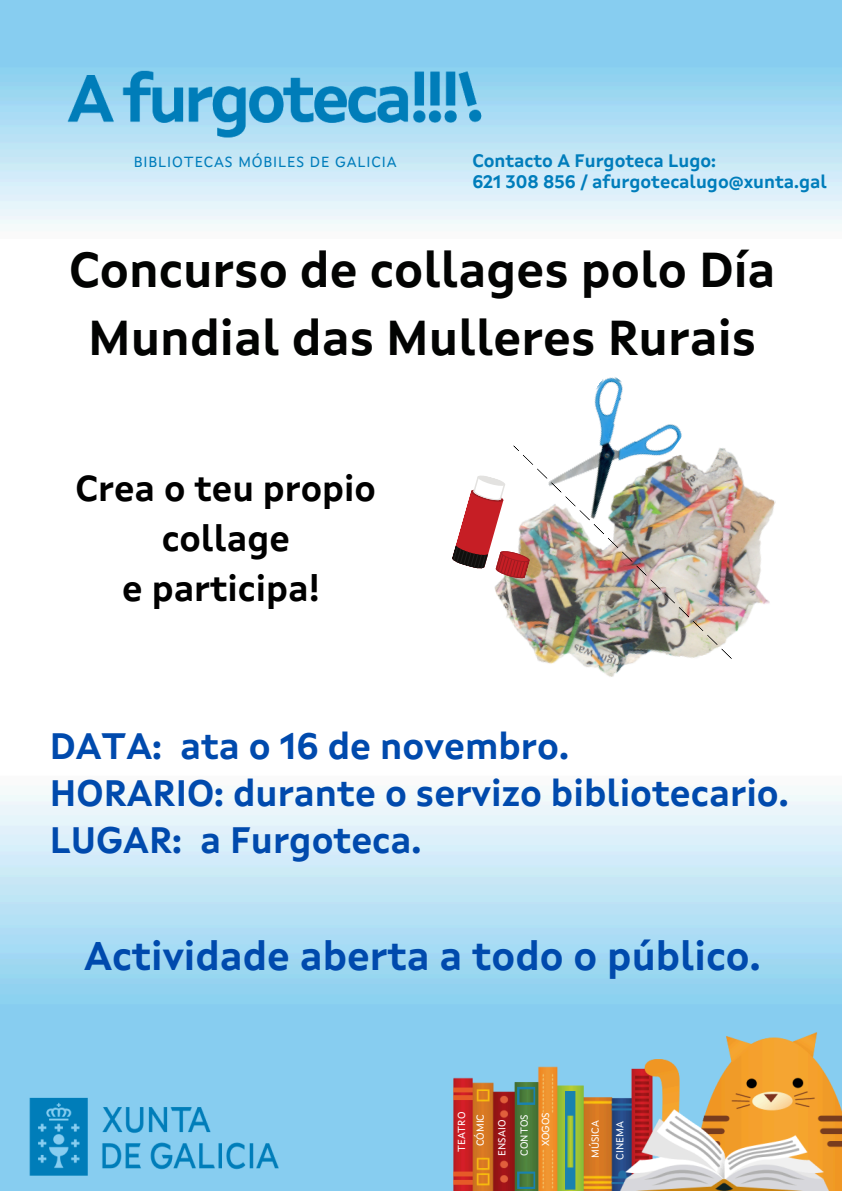
<style>
.page{position:relative;width:842px;height:1191px;background:#fff}
.page>*{position:absolute;margin:0;border:0;box-sizing:border-box;transform-origin:0 0}
.t1{font:700 49px/68.2px "Xunta Sans";color:#020302;text-align:center}
.t2{font:700 40px "Xunta Sans";color:#004aad}
.t3{font:700 36.8px/47.2px "Xunta Sans";color:#004aad}
.t4{font:700 36px/50.2px "Xunta Sans";color:#000;text-align:center}
.t5{font:700 18.1px/21.2px "Xunta Sans";color:#007dbb}
.t6{font:14.8px "Xunta Sans";letter-spacing:.06em;color:#007dbb}
.t7{font:10.3px "Xunta Sans";color:#fff}
</style>
<div class="page">
<img style="left:0;top:0;width:842px;height:1190px">
<img style="left:533px;top:371px;width:155px;height:63px">
<img style="left:474px;top:434px;width:336px;height:270px">
<svg style="left:451px;top:473px;width:72px;height:107px"></svg>
<img style="left:523px;top:454px;width:223px;height:218px">
<svg style="left:513px;top:445px;width:6px;height:6px"></svg>
<svg style="left:685px;top:617px;width:157px;height:136px"></svg>
<p class="t6" style="left:134px;top:155px;width:264px">BIBLIOTECAS MÓBILES DE GALICIA</p>
<h2 class="t5" style="left:472px;top:152px;width:356px">Contacto A Furgoteca Lugo:<br>621 308 856 / afurgotecalugo@xunta.gal</h2>
<p class="t1" style="left:69px;top:240px;width:708px">Concurso de collages polo Día<br>Mundial das Mulleres Rurais</p>
<p class="t4" style="left:76px;top:466px;width:302px">Crea o teu propio collage<br>e participa!</p>
<p class="t3" style="left:50px;top:725px;width:740px">DATA: ata o 16 de novembro.<br>HORARIO: durante o servizo bibliotecario.<br>LUGAR: a Furgoteca.</p>
<p class="t2" style="left:84px;top:939px;width:678px">Actividade aberta a todo o público.</p>
<h1 class="t7" style="left:457px;top:1151px;width:42px;rotate:-90deg">TEATRO</h1>
<p class="t7" style="left:498px;top:1155px;width:37px;rotate:-90deg">ENSAIO</p>
<p class="t7" style="left:476px;top:1146px;width:34px;rotate:-90deg">CÓMIC</p>
<p class="t7" style="left:520px;top:1155px;width:43px;rotate:-90deg">CONTOS</p>
<p class="t7" style="left:541px;top:1146px;width:36px;rotate:-90deg">XOGOS</p>
<h3 class="t7" style="left:591px;top:1157px;width:39px;rotate:-90deg">MÚSICA</h3>
<h2 class="t7" style="left:616px;top:1159px;width:40px;rotate:-90deg">CINEMA</h2>
</div>
